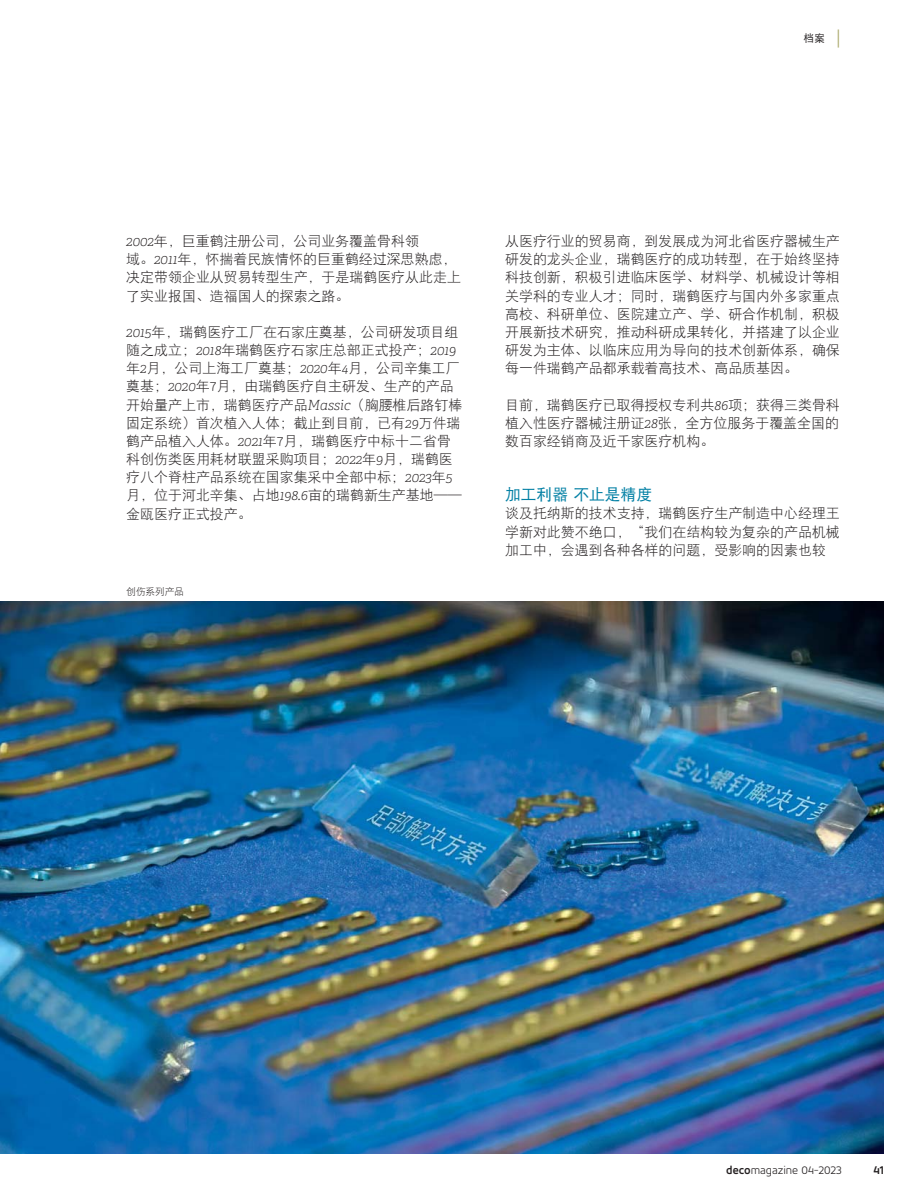
<style>
.page{position:relative;width:918px;height:1188px;background:#fff}
.page>*{position:absolute;margin:0;border:0;box-sizing:border-box;transform-origin:0 0}
.t1{font:15.75px "DFP Hei W5 G Bpc EUC H";color:#007fa4}
.t2{font:13.95px/18.1px "DFP Hei W3 G Bpc EUC H";color:#231f20;text-align:justify}
.t3{font:300 12px "Tornos Accord Alt";color:#231f20}
.t4{font:700 12px "Tornos Accord Alt";color:#231f20}
.t5{font:10.5px "DFP Hei W5 G Bpc EUC H";color:#231f20}
.t6{font:9.75px "DFP Hei W3 G Bpc EUC H";letter-spacing:-.02em;color:#231f20}
.s1{font-family:"DIN Pro";font-weight:300;font-size:21px;color:#aaa869}
.s2{font-family:"Adelle";font-weight:100;font-style:italic}
.s3{font-weight:700}
</style>
<div class="page">
<img style="left:0;top:601px;width:884px;height:553px">
<p class="t5" style="left:804px;top:34px;width:39px">档案 <span class="s1">|</span></p>
<p class="t2" style="left:126px;top:234px;width:336px;text-align:left"><span class="s2">2002</span>年，巨重鹤注册公司，公司业务覆盖骨科领<br>域。<span class="s2">2011</span>年，怀揣着民族情怀的巨重鹤经过深思熟虑，决定带领企业从贸易转型生产，于是瑞鹤医疗从此走上了实业报国、造福国人的探索之路。</p>
<p class="t2" style="left:126px;top:324px;width:338px;text-align:left"><span class="s2">2015</span>年，瑞鹤医疗工厂在石家庄奠基，公司研发项目组随之成立；<span class="s2">2018</span>年瑞鹤医疗石家庄总部正式投产；<span class="s2">2019</span>年<span class="s2">2</span>月，公司上海工厂奠基；<span class="s2">2020</span>年<span class="s2">4</span>月，公司辛集工厂奠基；<span class="s2">2020</span>年7月，由瑞鹤医疗自主研发、生产的产品开始量产上市，瑞鹤医疗产品<span class="s2">Massic</span>（胸腰椎后路钉棒固定系统）首次植入人体；截止到目前，已有<span class="s2">29</span>万件瑞鹤产品植入人体。<span class="s2">2021</span>年7月，瑞鹤医疗中标十二省骨科创伤类医用耗材联盟采购项目；<span class="s2">2022</span>年<span class="s2">9</span>月，瑞鹤医疗八个脊柱产品系统在国家集采中全部中标；<span class="s2">2023</span>年<span class="s2">5</span>月，位于河北辛集、占地<span class="s2">198.6</span>亩的瑞鹤新生产基地——金瓯医疗正式投产。</p>
<p class="t6" style="left:126px;top:588px;width:59px">创伤系列产品</p>
<p class="t2" style="left:505px;top:234px;width:336px">从医疗行业的贸易商，到发展成为河北省医疗器械生产研发的龙头企业，瑞鹤医疗的成功转型，在于始终坚持科技创新，积极引进临床医学、材料学、机械设计等相关学科的专业人才；同时，瑞鹤医疗与国内外多家重点高校、科研单位、医院建立产、学、研合作机制，积极开展新技术研究，推动科研成果转化，并搭建了以企业研发为主体、以临床应用为导向的技术创新体系，确保每一件瑞鹤产品都承载着高技术、高品质基因。</p>
<p class="t2" style="left:505px;top:397px;width:336px">目前，瑞鹤医疗已取得授权专利共<span class="s2">86</span>项；获得三类骨科植入性医疗器械注册证<span class="s2">28</span>张，全方位服务于覆盖全国的数百家经销商及近千家医疗机构。</p>
<p class="t1" style="left:505px;top:488px;width:148px">加工利器 不止是精度</p>
<p class="t2" style="left:505px;top:506px;width:336px">谈及托纳斯的技术支持，瑞鹤医疗生产制造中心经理王学新对此赞不绝口，“我们在结构较为复杂的产品机械加工中，会遇到各种各样的问题，受影响的因素也较</p>
<p class="t3" style="left:726px;top:1166px;width:117px"><span class="s3">deco</span>magazine 04-2023</p>
<p class="t4" style="left:873px;top:1165px;width:12px">41</p>
</div>
